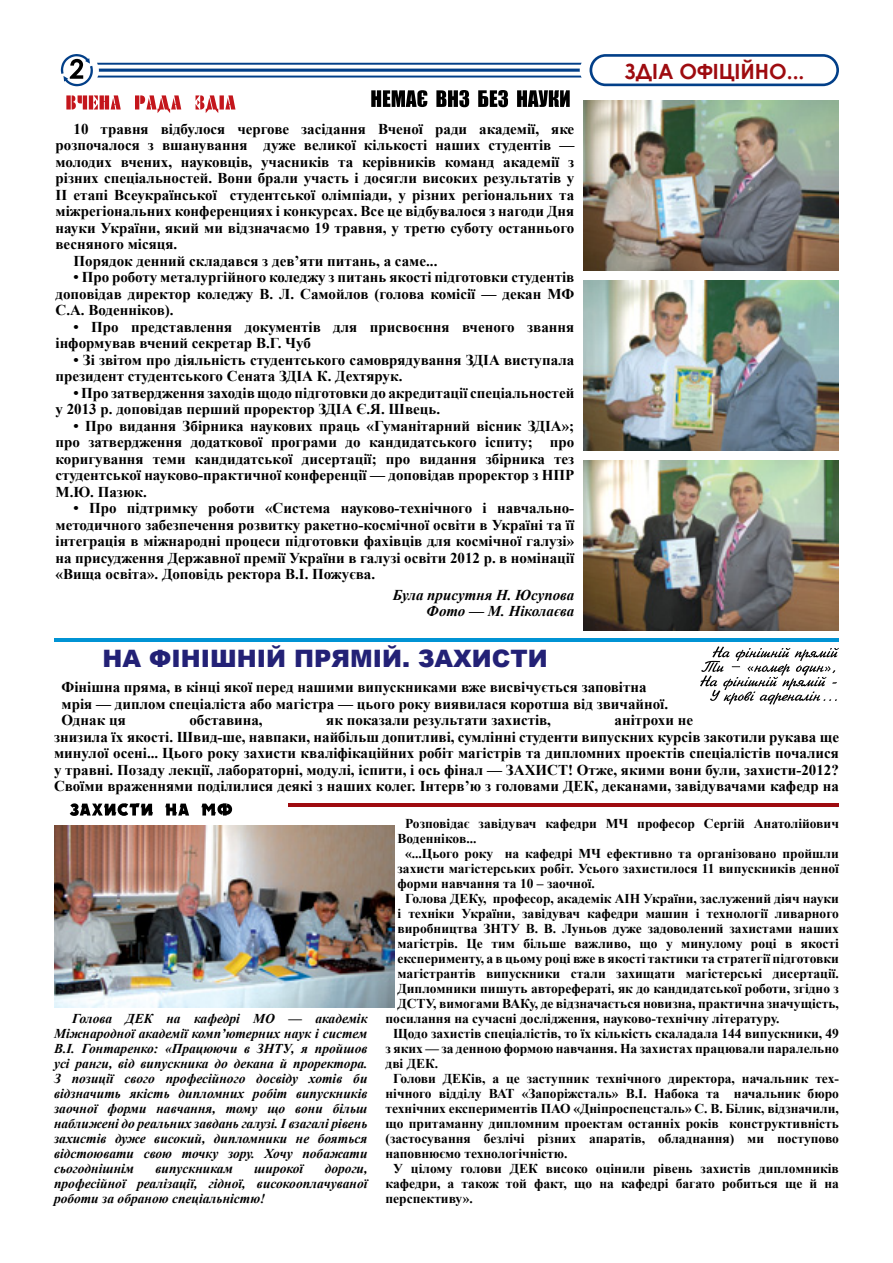
<style>
.page{position:relative;width:893px;height:1263px;background:#fff}
.page>*{position:absolute;margin:0;border:0;box-sizing:border-box;transform-origin:0 0}
.t1{font:900 24px "Arial";color:#232176}
.t2{font:700 21px "Century Gothic";color:#9e0b0f}
.t3{font:700 15px/16.5px "Times New Roman";color:#000}
.t4{font:italic 700 15px/16.5px "Times New Roman";color:#000;text-align:right}
.t5{font:700 13.5px "Times New Roman";color:#000}
.t6{font:italic 700 13.5px/15px "Times New Roman";color:#000;text-align:justify}
</style>
<div class="page">
<svg style="left:589px;top:54px;width:250px;height:32px"></svg>
<hr style="left:54px;top:638px;width:785px;height:3px;background:#0093d4">
<svg style="left:61px;top:54px;width:521px;height:59px"></svg>
<svg style="left:700px;top:646px;width:139px;height:58px"></svg>
<img style="left:583px;top:101px;width:256px;height:170px">
<img style="left:583px;top:281px;width:256px;height:170px">
<img style="left:583px;top:461px;width:256px;height:170px">
<img style="left:54px;top:826px;width:340px;height:181px">
<hr style="left:288px;top:803px;width:551px;height:3px;background:#9e0b0f">
<svg style="left:70px;top:803px;width:162px;height:13px"></svg>
<p class="t3" style="left:74px;top:120px;width:502px">10 травня відбулося чергове засідання Вченої ради академії, яке</p>
<p class="t3" style="left:56px;top:137px;width:520px">розпочалося з вшанування дуже великої кількості наших студентів —</p>
<p class="t3" style="left:56px;top:153px;width:520px">молодих вчених, науковців, учасників та керівників команд академії з</p>
<p class="t3" style="left:56px;top:170px;width:520px">різних спеціальностей. Вони брали участь і досягли високих результатів у</p>
<p class="t3" style="left:56px;top:186px;width:520px">ІІ етапі Всеукраїнської студентської олімпіади, у різних регіональних та</p>
<p class="t3" style="left:56px;top:203px;width:520px">міжрегіональних конференциях і конкурсах. Все це відбувалося з нагоди Дня</p>
<p class="t3" style="left:56px;top:219px;width:520px">науки України, який ми відзначаємо 19 травня, у третю суботу останнього</p>
<p class="t3" style="left:56px;top:236px;width:123px">весняного місяця.</p>
<p class="t3" style="left:74px;top:252px;width:365px">Порядок денний складався з дев’яти питань, а саме...</p>
<p class="t3" style="left:56px;top:269px;width:520px;text-align:justify;text-indent:18px">• Про роботу металургійного коледжу з питань якості підготовки студентів доповідав директор коледжу В. Л. Самойлов (голова комісії — декан МФ С.А. Воденніков).</p>
<p class="t3" style="left:56px;top:318px;width:520px;text-indent:18px">• Про представлення документів для присвоєння вченого звання інформував вчений секретар В.Г. Чуб</p>
<p class="t3" style="left:56px;top:351px;width:520px;text-indent:18px">• Зі звітом про діяльність студентського самоврядування ЗДІА виступала президент студентського Сената ЗДІА К. Дехтярук.</p>
<p class="t3" style="left:56px;top:384px;width:520px;text-indent:18px">• Про затвердження заходів щодо підготовки до акредитації спеціальностей у 2013 р. доповідав перший проректор ЗДІА Є.Я. Швець.</p>
<p class="t3" style="left:56px;top:417px;width:520px;text-align:justify;text-indent:18px">• Про видання Збірника наукових праць «Гуманітарний вісник ЗДІА»; про затвердження додаткової програми до кандидатського іспиту; про коригування теми кандидатської дисертації; про видання збірника тез студентської науково-практичної конференції — доповідав проректор з НПР М.Ю. Пазюк.</p>
<p class="t3" style="left:56px;top:500px;width:520px;text-align:justify;text-indent:18px">• Про підтримку роботи «Система науково-технічного і навчально&shy;методичного забезпечення розвитку ракетно-космічної освіти в Україні та її інтеграція в міжнародні процеси підготовки фахівців для космічної галузі» на присудження Державної премії України в галузі освіти 2012 р. в номінації «Вища освіта». Доповідь ректора В.І. Пожуєва.</p>
<p class="t4" style="left:393px;top:586px;width:183px">Була присутня Н. Юсупова<br>Фото — М. Ніколаєва</p>
<h1 class="t1" style="left:103px;top:641px;width:447px">НА ФІНІШНІЙ ПРЯМІЙ. ЗАХИСТИ</h1>
<h2 class="t2" style="left:625px;top:55px;width:181px">ЗДІА ОФІЦІЙНО...</h2>
<p class="t3" style="left:62px;top:678px;width:608px">Фінішна пряма, в кінці якої перед нашими випускниками вже висвічується заповітна мрія — диплом спеціаліста або магістра — цього року виявилася коротша від звичайної.<br>Однак ця</p>
<p class="t3" style="left:54px;top:711px;width:786px;text-indent:561px">анітрохи не<br>знизила їх якості. Швид-ше, навпаки, найбільш допитливі, сумлінні студенти випускних курсів закотили рукава ще минулої осені... Цього року захисти кваліфікаційних робіт магістрів та дипломних проектів спеціалістів почалися у травні. Позаду лекції, лабораторні, модулі, іспити, і ось фінал — ЗАХИСТ! Отже, якими вони були, захисти-2012?<br>Своїми враженнями поділилися деякі з наших колег. Інтерв’ю з головами ДЕК, деканами, завідувачами кафедр на</p>
<p class="t3" style="left:189px;top:711px;width:75px">обставина,</p>
<p class="t3" style="left:326px;top:711px;width:226px">як показали результати захистів,</p>
<p class="t6" style="left:54px;top:1011px;width:315px;text-indent:18px">Голова ДЕК на кафедрі МО — академік Міжнародної академії комп’ютерних наук і систем В.І. Гонтаренко: «Працюючи в ЗНТУ, я пройшов усі ранги, від випускника до декана й проректора.<br>З позиції свого професійного досвіду хотів би відзначить якість дипломних робіт випускників заочної форми навчання, тому що вони більш наближені до реальних завдань галузі. І взагалі рівень захистів дуже високий, дипломники не бояться відстоювати свою точку зору. Хочу побажати сьогоднішнім</p>
<p class="t6" style="left:54px;top:1161px;width:315px;text-indent:271px">дороги, професійної реалізації, гідної, високооплачуваної роботи за обраною спеціальністю!</p>
<p class="t6" style="left:156px;top:1161px;width:79px">випускникам</p>
<p class="t6" style="left:254px;top:1161px;width:51px">широкої</p>
<p class="t5" style="left:405px;top:814px;width:435px">Розповідає завідувач кафедри МЧ професор Сергій Анатолійович</p>
<p class="t5" style="left:397px;top:829px;width:80px">Воденніков...</p>
<p class="t5" style="left:405px;top:844px;width:435px">«...Цього року на кафедрі МЧ ефективно та організовано пройшли</p>
<p class="t5" style="left:397px;top:859px;width:443px">захисти магістерських робіт. Усього захистилося 11 випускників денної</p>
<p class="t5" style="left:397px;top:874px;width:199px">форми навчання та 10 – заочної.</p>
<p class="t5" style="left:405px;top:889px;width:435px">Голова ДЕКу, професор, академік АІН України, заслужений діяч науки</p>
<p class="t5" style="left:397px;top:904px;width:443px">і техніки України, завідувач кафедри машин і технології ливарного</p>
<p class="t5" style="left:397px;top:919px;width:443px">виробництва ЗНТУ В. В. Луньов дуже задоволений захистами наших</p>
<p class="t5" style="left:397px;top:934px;width:443px">магістрів. Це тим більше важливо, що у минулому році в якості</p>
<p class="t5" style="left:397px;top:949px;width:443px">експерименту, а в цьому році вже в якості тактики та стратегії підготовки</p>
<p class="t5" style="left:397px;top:964px;width:443px">магістрантів випускники стали захищати магістерські дисертації.</p>
<p class="t5" style="left:397px;top:979px;width:443px">Дипломники пишуть авторефераті, як до кандидатської роботи, згідно з</p>
<p class="t5" style="left:397px;top:994px;width:443px">ДСТУ, вимогами ВАКу, де відзначається новизна, практична значущість,</p>
<p class="t5" style="left:385px;top:1009px;width:395px">посилання на сучасні дослідження, науково-технічну літературу.</p>
<p class="t5" style="left:393px;top:1024px;width:447px">Щодо захистів спеціалістів, то їх кількість скаладала 144 випускники, 49</p>
<p class="t5" style="left:385px;top:1039px;width:455px">з яких — за денною формою навчання. На захистах працювали паралельно</p>
<p class="t5" style="left:385px;top:1054px;width:54px">дві ДЕК.</p>
<p class="t5" style="left:393px;top:1069px;width:447px">Голови ДЕКів, а це заступник технічного директора, начальник тех-</p>
<p class="t5" style="left:385px;top:1084px;width:455px">нічного відділу ВАТ «Запоріжсталь» В.І. Набока та начальник бюро</p>
<p class="t5" style="left:385px;top:1099px;width:455px">технічних експериментів ПАО «Дніпроспецсталь» С. В. Білик, відзначили,</p>
<p class="t5" style="left:385px;top:1114px;width:455px">що притаманну дипломним проектам останніх років конструктивність</p>
<p class="t5" style="left:385px;top:1129px;width:455px">(застосування безлічі різних апаратів, обладнання) ми поступово</p>
<p class="t5" style="left:385px;top:1144px;width:184px">наповнюємо технологічністю.</p>
<p class="t5" style="left:393px;top:1159px;width:447px">У цілому голови ДЕК високо оцінили рівень захистів дипломників</p>
<p class="t5" style="left:385px;top:1174px;width:455px">кафедри, а також той факт, що на кафедрі багато робиться ще й на</p>
<p class="t5" style="left:385px;top:1189px;width:89px">перспективу».</p>
</div>
